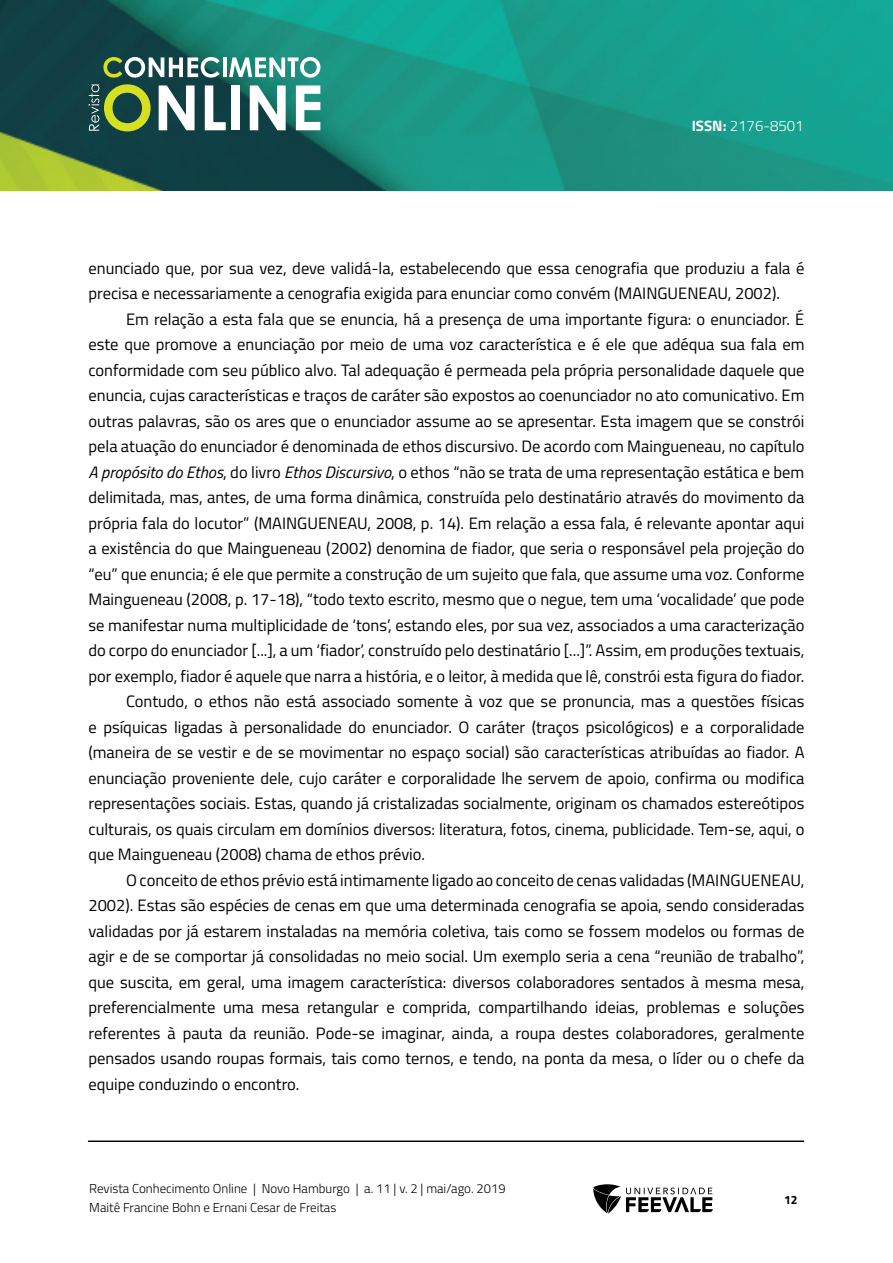
<style>
.page{position:relative;width:893px;height:1263px;background:#fff}
.page>*{position:absolute;margin:0;border:0;box-sizing:border-box;transform-origin:0 0}
.Corpo{font:16.5px/25.5px "Titillium Web";color:#000;text-align:justify}
.t1{font:300 15px "Titillium Web";color:#fff}
.t2{font:300 12.9px/19.5px "Titillium Web";color:#000}
.t3{font:700 12px "Titillium Web";color:#000}
.s1{font-weight:700}
.s2{font-style:italic}
</style>
<div class="page">
<img style="left:0;top:0;width:893px;height:190px">
<svg style="left:593px;top:1184px;width:120px;height:29px"></svg>
<svg style="left:103px;top:57px;width:117px;height:21px"></svg>
<hr style="left:223px;top:57px;width:3px;height:20px;background:#fff">
<svg style="left:229px;top:57px;width:91px;height:21px"></svg>
<svg style="left:88px;top:84px;width:63px;height:47px;background:#5e7e3f"></svg>
<svg style="left:159px;top:85px;width:36px;height:45px"></svg>
<svg style="left:205px;top:85px;width:21px;height:45px"></svg>
<div style="left:232px;top:85px;width:8px;height:45px;background:#fff"></div>
<svg style="left:250px;top:85px;width:36px;height:45px"></svg>
<svg style="left:296px;top:85px;width:24px;height:45px"></svg>
<hr style="left:88px;top:1140px;width:716px;height:2px;background:#000">
<p class="t1" style="left:692px;top:115px;width:114px"><span class="s1">ISSN:</span> 2176-8501</p>
<p class="Corpo" style="left:88px;top:254px;width:717px">enunciado que, por sua vez, deve validá-la, estabelecendo que essa cenografia que produziu a fala é precisa e necessariamente a cenografia exigida para enunciar como convém (MAINGUENEAU, 2002).</p>
<p class="Corpo" style="left:88px;top:305px;width:718px;text-indent:38px">Em relação a esta fala que se enuncia, há a presença de uma importante figura: o enunciador. É este que promove a enunciação por meio de uma voz característica e é ele que adéqua sua fala em conformidade com seu público alvo. Tal adequação é permeada pela própria personalidade daquele que enuncia, cujas características e traços de caráter são expostos ao coenunciador no ato comunicativo. Em outras palavras, são os ares que o enunciador assume ao se apresentar. Esta imagem que se constrói pela atuação do enunciador é denominada de ethos discursivo. De acordo com Maingueneau, no capítulo <span class="s2">A propósito do Ethos</span>, do livro <span class="s2">Ethos Discursivo</span>, o ethos “não se trata de uma representação estática e bem delimitada, mas, antes, de uma forma dinâmica, construída pelo destinatário através do movimento da própria fala do locutor” (MAINGUENEAU, 2008, p. 14). Em relação a essa fala, é relevante apontar aqui a existência do que Maingueneau (2002) denomina de fiador, que seria o responsável pela projeção do “eu” que enuncia; é ele que permite a construção de um sujeito que fala, que assume uma voz. Conforme Maingueneau (2008, p. 17-18), “todo texto escrito, mesmo que o negue, tem uma ‘vocalidade’ que pode se manifestar numa multiplicidade de ‘tons’, estando eles, por sua vez, associados a uma caracterização do corpo do enunciador [...], a um ‘fiador’, construído pelo destinatário [...]”. Assim, em produções textuais, por exemplo, fiador é aquele que narra a história, e o leitor, à medida que lê, constrói esta figura do fiador.</p>
<p class="Corpo" style="left:88px;top:688px;width:718px;text-indent:38px">Contudo, o ethos não está associado somente à voz que se pronuncia, mas a questões físicas e psíquicas ligadas à personalidade do enunciador. O caráter (traços psicológicos) e a corporalidade (maneira de se vestir e de se movimentar no espaço social) são características atribuídas ao fiador. A enunciação proveniente dele, cujo caráter e corporalidade lhe servem de apoio, confirma ou modifica representações sociais. Estas, quando já cristalizadas socialmente, originam os chamados estereótipos culturais, os quais circulam em domínios diversos: literatura, fotos, cinema, publicidade. Tem-se, aqui, o que Maingueneau (2008) chama de ethos prévio.</p>
<p class="Corpo" style="left:88px;top:866px;width:717px;text-indent:38px">O conceito de ethos prévio está intimamente ligado ao conceito de cenas validadas (MAINGUENEAU, 2002). Estas são espécies de cenas em que uma determinada cenografia se apoia, sendo consideradas validadas por já estarem instaladas na memória coletiva, tais como se fossem modelos ou formas de agir e de se comportar já consolidadas no meio social. Um exemplo seria a cena “reunião de trabalho”, que suscita, em geral, uma imagem característica: diversos colaboradores sentados à mesma mesa, preferencialmente uma mesa retangular e comprida, compartilhando ideias, problemas e soluções referentes à pauta da reunião. Pode-se imaginar, ainda, a roupa destes colaboradores, geralmente pensados usando roupas formais, tais como ternos, e tendo, na ponta da mesa, o líder ou o chefe da equipe conduzindo o encontro.</p>
<p class="t2" style="left:89px;top:1178px;width:418px">Revista Conhecimento Online | Novo Hamburgo | a. 11 | v. 2 | mai/ago. 2019<br>Maitê Francine Bohn e Ernani Cesar de Freitas</p>
<p class="t3" style="left:784px;top:1190px;width:15px">12</p>
</div>
